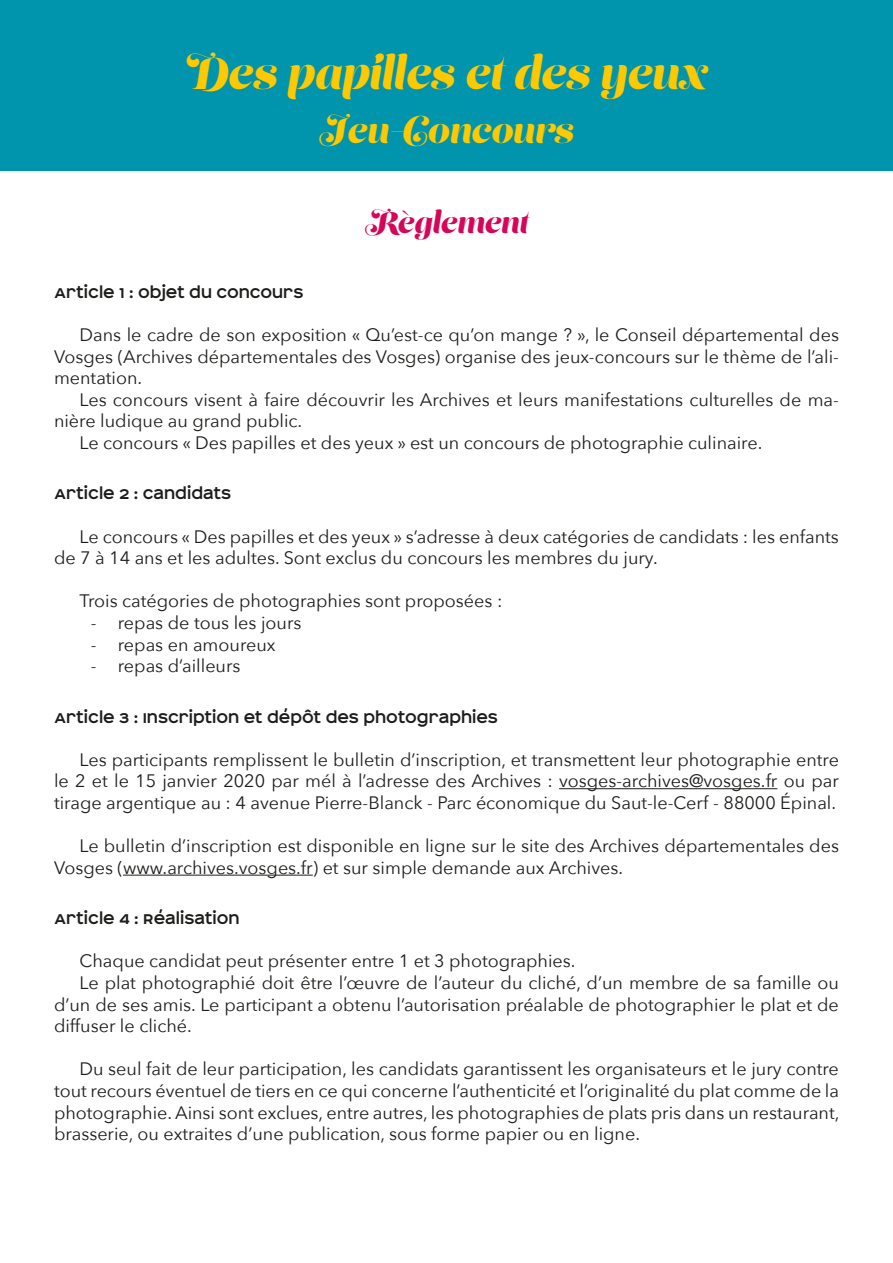
<style>
.page{position:relative;width:893px;height:1263px;background:#fff}
.page>*{position:absolute;margin:0;border:0;box-sizing:border-box;transform-origin:0 0}
.t1{font:45px "Lust Script";color:#fec900}
.t2{font:36px "Lust Script";color:#fec900}
.t3{font:30px "Lust Script";color:#d50659}
.t4{font:18px/21.6px "Avenir Next";color:#1d1d1b;text-align:justify}
.t5{font:700 18px "Affect";color:#1d1d1b}
</style>
<div class="page">
<div style="left:0;top:0;width:893px;height:171px;background:#0095ad"></div>
<hr style="left:559px;top:788px;width:218px;height:1px;background:#1d1d1b">
<hr style="left:123px;top:875px;width:190px;height:1px;background:#1d1d1b">
<p class="t1" style="left:187px;top:44px;width:521px">Des papilles et des yeux</p>
<p class="t2" style="left:319px;top:107px;width:256px">Jeu-Concours</p>
<p class="t3" style="left:365px;top:203px;width:164px">Règlement</p>
<p class="t5" style="left:54px;top:280px;width:251px">Article 1 : Objet du concours</p>
<p class="t4" style="left:54px;top:323px;width:786px;text-indent:26px">Dans le cadre de son exposition « Qu’est-ce qu’on mange ? », le Conseil départemental des Vosges (Archives départementales des Vosges) organise des jeux-concours sur le thème de l’ali&shy;mentation.</p>
<p class="t4" style="left:54px;top:388px;width:786px;text-indent:26px">Les concours visent à faire découvrir les Archives et leurs manifestations culturelles de ma&shy;nière ludique au grand public.</p>
<p class="t4" style="left:80px;top:431px;width:684px">Le concours « Des papilles et des yeux » est un concours de photographie culinaire.</p>
<p class="t5" style="left:54px;top:481px;width:179px">Article 2 : Candidats</p>
<p class="t4" style="left:54px;top:525px;width:786px;text-indent:26px">Le concours « Des papilles et des yeux » s’adresse à deux catégories de candidats : les enfants de 7 à 14 ans et les adultes. Sont exclus du concours les membres du jury.</p>
<p class="t4" style="left:80px;top:589px;width:424px">Trois catégories de photographies sont proposées :</p>
<p class="t4" style="left:91px;top:611px;width:212px">-- repas de tous les jours</p>
<p class="t4" style="left:91px;top:633px;width:186px">-- repas en amoureux</p>
<p class="t4" style="left:91px;top:654px;width:151px">-- repas d’ailleurs</p>
<p class="t5" style="left:54px;top:705px;width:445px">Article 3 : Inscription et dépôt des photographies</p>
<p class="t4" style="left:54px;top:748px;width:786px;text-indent:26px">Les participants remplissent le bulletin d’inscription, et transmettent leur photographie entre le 2 et le 15 janvier 2020 par mél à l’adresse des Archives : vosges-archives@vosges.fr ou par tirage argentique au : 4 avenue Pierre-Blanck - Parc économique du Saut-le-Cerf - 88000 Épinal.</p>
<p class="t4" style="left:54px;top:834px;width:786px;text-indent:26px">Le bulletin d’inscription est disponible en ligne sur le site des Archives départementales des<br>Vosges (www.archives.vosges.fr) et sur simple demande aux Archives.</p>
<p class="t5" style="left:54px;top:906px;width:187px">Article 4 : Réalisation</p>
<p class="t4" style="left:80px;top:949px;width:497px">Chaque candidat peut présenter entre 1 et 3 photographies.</p>
<p class="t4" style="left:54px;top:971px;width:786px;text-indent:26px">Le plat photographié doit être l’œuvre de l’auteur du cliché, d’un membre de sa famille ou d’un de ses amis. Le participant a obtenu l’autorisation préalable de photographier le plat et de diffuser le cliché.</p>
<p class="t4" style="left:54px;top:1057px;width:787px;text-indent:26px">Du seul fait de leur participation, les candidats garantissent les organisateurs et le jury contre tout recours éventuel de tiers en ce qui concerne l’authenticité et l’originalité du plat comme de la photographie. Ainsi sont exclues, entre autres, les photographies de plats pris dans un restaurant, brasserie, ou extraites d’une publication, sous forme papier ou en ligne.</p>
</div>
